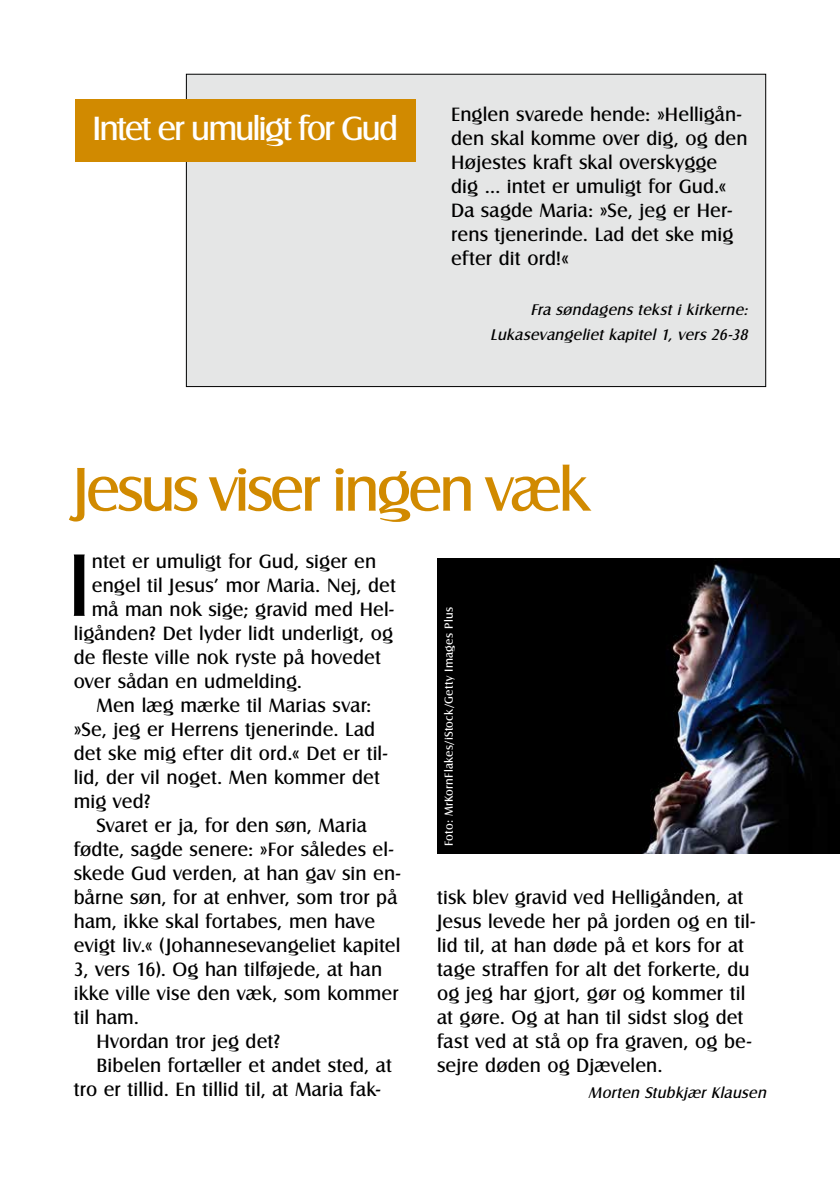
<style>
.page{position:relative;width:840px;height:1191px;background:#fff}
.page>*{position:absolute;margin:0;border:0;box-sizing:border-box;transform-origin:0 0}
.t1{font:92px "Castle T";color:#000}
.t2{font:64px "Castle T";letter-spacing:-.055em;color:#d18a00}
.t3{font:34.8px "Castle T";letter-spacing:-.06em;color:#fff}
.t4{font:20px/24px "Castle T";letter-spacing:.005em;color:#000}
.t5{font:italic 16px/25.6px "Castle T";letter-spacing:.035em;color:#000;text-align:right}
.t6{font:12px "Castle T";letter-spacing:.025em;color:#fff}
</style>
<div class="page">
<div style="left:186px;top:74px;width:579px;height:312px;background:#e5e6e6"></div>
<div style="left:75px;top:99px;width:340px;height:63px;background:#d18a00"></div>
<img style="left:437px;top:558px;width:402px;height:296px">
<h3 class="t3" style="left:92px;top:109px;width:307px">Intet er umuligt for Gud</h3>
<p class="t4" style="left:451px;top:102px;width:298px">Englen svarede hende: »Helligån&shy;den skal komme over dig, og den<br>Højestes kraft skal overskygge dig … intet er umuligt for Gud.«<br>Da sagde Maria: »Se, jeg er Her&shy;rens tjenerinde. Lad det ske mig efter dit ord!«</p>
<p class="t5" style="left:490px;top:296px;width:262px">Fra søndagens tekst i kirkerne:<br>Lukasevangeliet kapitel 1, vers 26-38</p>
<h2 class="t2" style="left:72px;top:454px;width:518px">Jesus viser ingen væk</h2>
<h1 class="t1" style="left:67px;top:534px;width:27px">I</h1>
<p class="t4" style="left:92px;top:549px;width:286px">ntet er umuligt for Gud, siger en</p>
<p class="t4" style="left:92px;top:573px;width:305px">engel til Jesus’ mor Maria. Nej, det</p>
<p class="t4" style="left:92px;top:597px;width:303px">må man nok sige; gravid med Hel-</p>
<p class="t4" style="left:74px;top:621px;width:321px">ligånden? Det lyder lidt underligt, og</p>
<p class="t4" style="left:74px;top:645px;width:308px">de fleste ville nok ryste på hovedet</p>
<p class="t4" style="left:74px;top:669px;width:230px">over sådan en udmelding.</p>
<p class="t4" style="left:96px;top:693px;width:276px">Men læg mærke til Marias svar:</p>
<p class="t4" style="left:74px;top:717px;width:302px">»Se, jeg er Herrens tjenerinde. Lad</p>
<p class="t4" style="left:74px;top:741px;width:315px">det ske mig efter dit ord.« Det er til-</p>
<p class="t4" style="left:74px;top:765px;width:307px">lid, der vil noget. Men kommer det</p>
<p class="t4" style="left:74px;top:789px;width:78px">mig ved?</p>
<p class="t4" style="left:96px;top:813px;width:271px">Svaret er ja, for den søn, Maria</p>
<p class="t4" style="left:74px;top:837px;width:321px">fødte, sagde senere: »For således el-</p>
<p class="t4" style="left:74px;top:861px;width:328px">skede Gud verden, at han gav sin en-</p>
<p class="t4" style="left:74px;top:885px;width:325px">bårne søn, for at enhver, som tror på</p>
<p class="t4" style="left:74px;top:909px;width:303px">ham, ikke skal fortabes, men have</p>
<p class="t4" style="left:74px;top:933px;width:328px">evigt liv.« (Johannesevangeliet kapitel</p>
<p class="t4" style="left:74px;top:957px;width:310px">3, vers 16). Og han tilføjede, at han</p>
<p class="t4" style="left:74px;top:981px;width:326px">ikke ville vise den væk, som kommer</p>
<p class="t4" style="left:74px;top:1005px;width:67px">til ham.</p>
<p class="t4" style="left:96px;top:1029px;width:185px">Hvordan tror jeg det?</p>
<p class="t4" style="left:96px;top:1053px;width:297px">Bibelen fortæller et andet sted, at</p>
<p class="t4" style="left:74px;top:1077px;width:308px">tro er tillid. En tillid til, at Maria fak-</p>
<p class="t6" style="left:442px;top:846px;width:240px;rotate:-90deg">Foto: MrKornFlakes/iStock/Getty Images Plus</p>
<p class="t4" style="left:437px;top:885px;width:319px">tisk blev gravid ved Helligånden, at Jesus levede her på jorden og en til&shy;lid til, at han døde på et kors for at tage straffen for alt det forkerte, du og jeg har gjort, gør og kommer til at gøre. Og at han til sidst slog det fast ved at stå op fra graven, og be&shy;sejre døden og Djævelen.</p>
<p class="t5" style="left:588px;top:1079px;width:183px">Morten Stubkjær Klausen</p>
</div>
